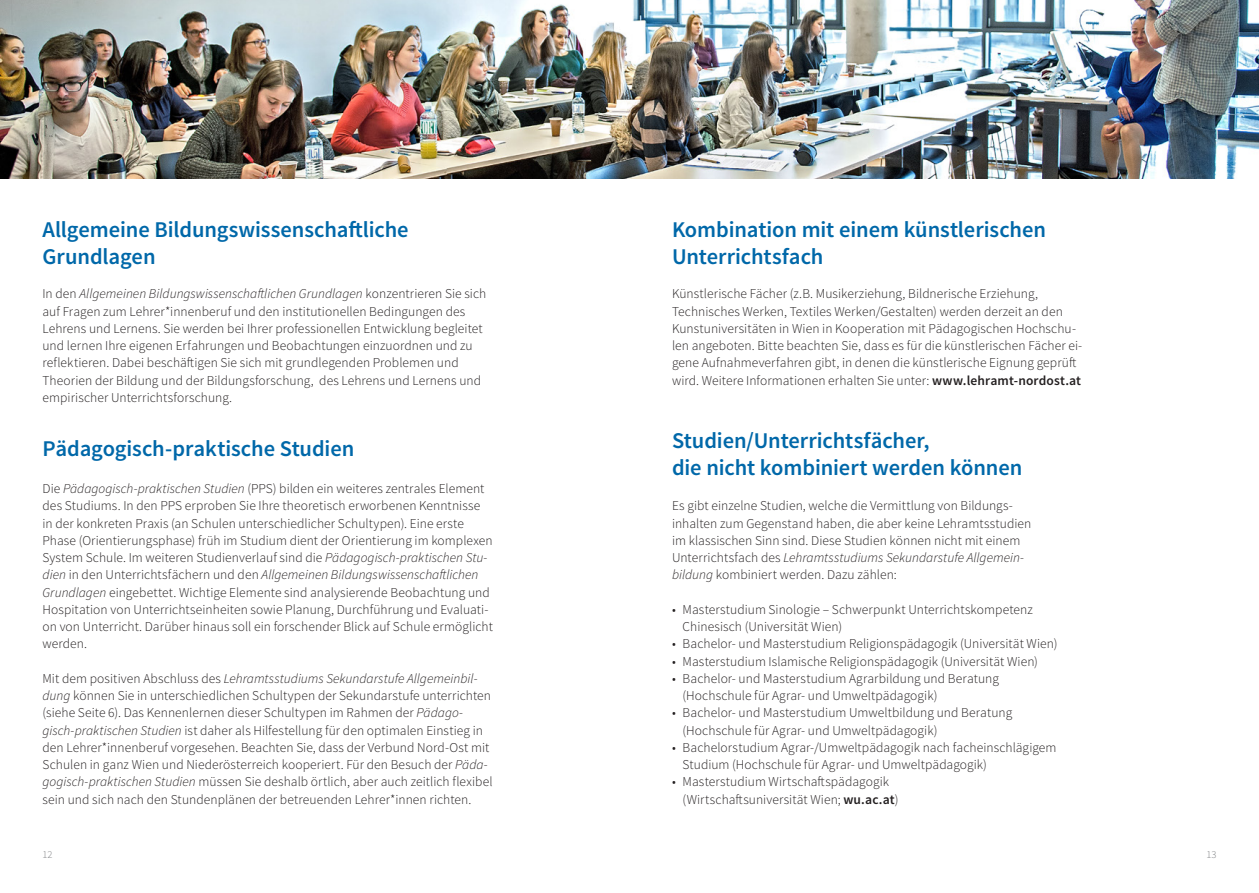
<style>
.page{position:relative;width:1259px;height:893px;background:#fff}
.page>*{position:absolute;margin:0;border:0;box-sizing:border-box;transform-origin:0 0}
.t1{font:600 22.5px/27px "Source Sans Pro";letter-spacing:-.005em;color:#0068a9}
.t2{font:300 13.5px/17.2px "Source Sans Pro";letter-spacing:.005em;color:#231f20}
.t3{font:300 10.5px "Source Sans Pro";color:#808285}
.s1{font-style:italic}
.s2{font-weight:600}
</style>
<div class="page">
<img style="left:0;top:0;width:1259px;height:179px">
<h1 class="t1" style="left:43px;top:216px;width:367px">Allgemeine Bildungswissenschaftliche<br>Grundlagen</h1>
<p class="t2" style="left:43px;top:285px;width:445px">In den <span class="s1">Allgemeinen Bildungswissenschaftlichen Grundlagen</span> konzentrieren Sie sich auf Fragen zum Lehrer*innenberuf und den institutionellen Bedingungen des Lehrens und Lernens. Sie werden bei Ihrer professionellen Entwicklung begleitet und lernen Ihre eigenen Erfahrungen und Beobachtungen einzuordnen und zu reflektieren. Dabei beschäftigen Sie sich mit grundlegenden Problemen und Theorien der Bildung und der Bildungsforschung, des Lehrens und Lernens und empirischer Unterrichtsforschung.</p>
<h1 class="t1" style="left:43px;top:435px;width:313px">Pädagogisch-praktische Studien</h1>
<p class="t2" style="left:43px;top:480px;width:452px">Die <span class="s1">Pädagogisch-praktischen Studien</span> (PPS) bilden ein weiteres zentrales Element des Studiums. In den PPS erproben Sie Ihre theoretisch erworbenen Kenntnisse in der konkreten Praxis (an Schulen unterschiedlicher Schultypen). Eine erste Phase (Orientierungsphase) früh im Studium dient der Orientierung im komplexen System Schule. Im weiteren Studienverlauf sind die <span class="s1">Pädagogisch-praktischen Stu&shy;dien</span> in den Unterrichtsfächern und den <span class="s1">Allgemeinen Bildungswissenschaftlichen Grundlagen</span> eingebettet. Wichtige Elemente sind analysierende Beobachtung und Hospitation von Unterrichtseinheiten sowie Planung, Durchführung und Evaluati&shy;on von Unterricht. Darüber hinaus soll ein forschender Blick auf Schule ermöglicht werden.</p>
<p class="t2" style="left:43px;top:670px;width:451px">Mit dem positiven Abschluss des <span class="s1">Lehramtsstudiums Sekundarstufe Allgemeinbil&shy;dung</span> können Sie in unterschiedlichen Schultypen der Sekundarstufe unterrichten (siehe Seite 6). Das Kennenlernen dieser Schultypen im Rahmen der <span class="s1">Pädago&shy;gisch-praktischen Studien</span> ist daher als Hilfestellung für den optimalen Einstieg in den Lehrer*innenberuf vorgesehen. Beachten Sie, dass der Verbund Nord-Ost mit Schulen in ganz Wien und Niederösterreich kooperiert. Für den Besuch der <span class="s1">Päda&shy;gogisch-praktischen Studien</span> müssen Sie deshalb örtlich, aber auch zeitlich flexibel sein und sich nach den Stundenplänen der betreuenden Lehrer*innen richten.</p>
<h1 class="t1" style="left:672px;top:217px;width:375px">Kombination mit einem künstlerischen<br>Unterrichtsfach</h1>
<p class="t2" style="left:672px;top:285px;width:412px">Künstlerische Fächer (z.B. Musikerziehung, Bildnerische Erziehung, Technisches Werken, Textiles Werken/Gestalten) werden derzeit an den Kunstuniversitäten in Wien in Kooperation mit Pädagogischen Hochschu&shy;len angeboten. Bitte beachten Sie, dass es für die künstlerischen Fächer ei&shy;gene Aufnahmeverfahren gibt, in denen die künstlerische Eignung geprüft wird. Weitere Informationen erhalten Sie unter: <span class="s2">www.lehramt-nordost.at</span></p>
<h1 class="t1" style="left:672px;top:428px;width:352px">Studien/Unterrichtsfächer,<br>die nicht kombiniert werden können</h1>
<p class="t2" style="left:672px;top:497px;width:361px">Es gibt einzelne Studien, welche die Vermittlung von Bildungs&shy;inhalten zum Gegenstand haben, die aber keine Lehramtsstudien im klassischen Sinn sind. Diese Studien können nicht mit einem Unterrichtsfach des <span class="s1">Lehramtsstudiums Sekundarstufe Allgemein&shy;bildung</span> kombiniert werden. Dazu zählen:</p>
<p class="t2" style="left:682px;top:601px;width:352px;text-indent:-11px">• Masterstudium Sinologie – Schwerpunkt Unterrichtskompetenz<br>Chinesisch (Universität Wien)</p>
<p class="t2" style="left:672px;top:635px;width:387px">• Bachelor- und Masterstudium Religionspädagogik (Universität Wien)</p>
<p class="t2" style="left:672px;top:653px;width:367px">• Masterstudium Islamische Religionspädagogik (Universität Wien)</p>
<p class="t2" style="left:682px;top:670px;width:318px;text-indent:-11px">• Bachelor- und Masterstudium Agrarbildung und Beratung (Hochschule für Agrar- und Umweltpädagogik)</p>
<p class="t2" style="left:682px;top:704px;width:331px;text-indent:-11px">• Bachelor- und Masterstudium Umweltbildung und Beratung (Hochschule für Agrar- und Umweltpädagogik)</p>
<p class="t2" style="left:682px;top:739px;width:375px;text-indent:-11px">• Bachelorstudium Agrar-/Umweltpädagogik nach facheinschlägigem<br>Studium (Hochschule für Agrar- und Umweltpädagogik)</p>
<p class="t2" style="left:682px;top:773px;width:217px;text-indent:-11px">• Masterstudium Wirtschaftspädagogik (Wirtschaftsuniversität Wien; <span class="s2">wu.ac.at</span>)</p>
<p class="t3" style="left:43px;top:848px;width:12px">12</p>
<p class="t3" style="left:1206px;top:848px;width:12px">13</p>
</div>
